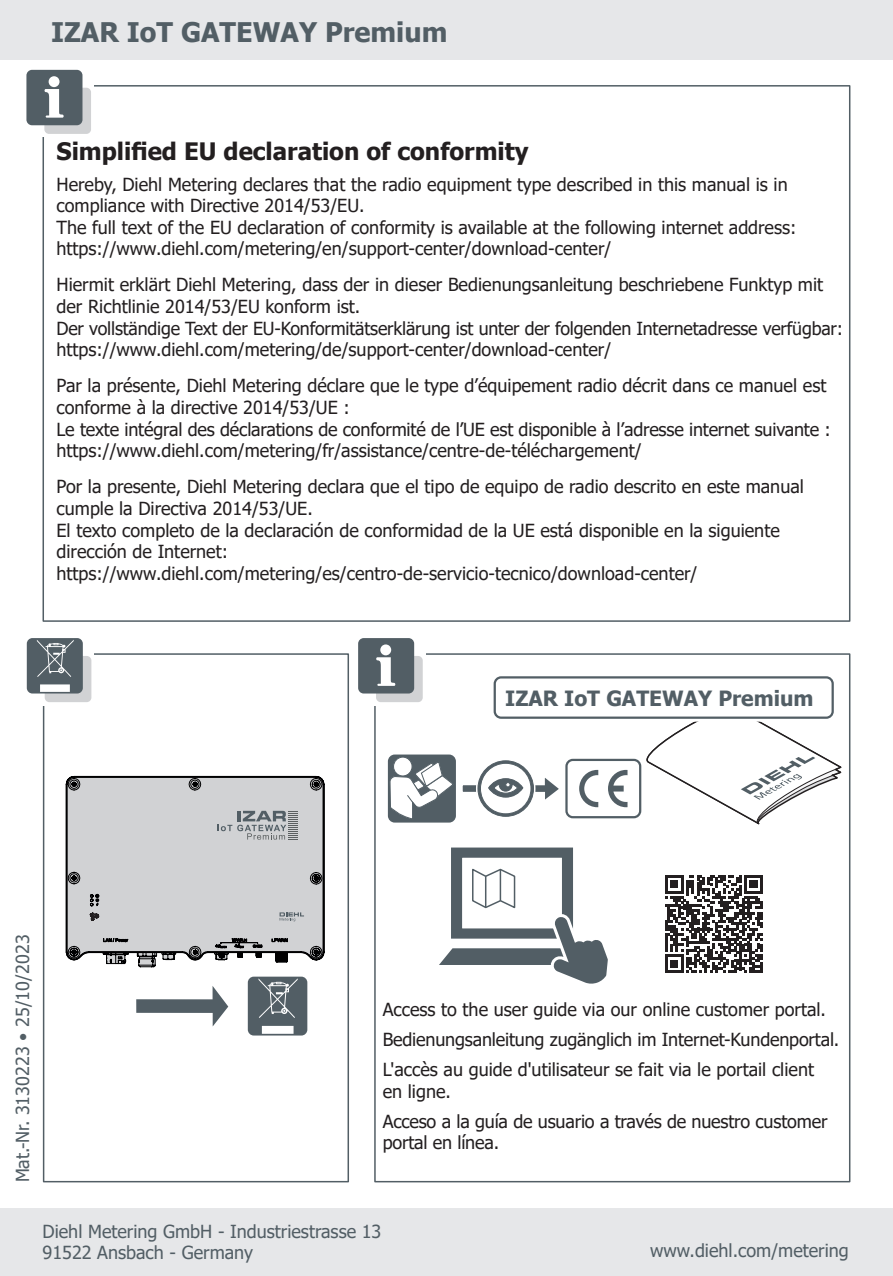
<style>
.page{position:relative;width:893px;height:1276px;background:#fff}
.page>*{position:absolute;margin:0;border:0;box-sizing:border-box;transform-origin:0 0}
.t1{font:700 27px "Tahoma";color:#525e65}
.t2{font:700 24px "Tahoma";color:#231f20}
.t3{font:700 21px "Tahoma";color:#525e65}
.t4{font:18px/21.6px "Tahoma";color:#231f20}
.t5{font:18px/21px "Tahoma";color:#525e65}
</style>
<div class="page">
<div style="left:0;top:0;width:893px;height:60px;background:#e6e7e9"></div>
<div style="left:0;top:1208px;width:893px;height:68px;background:#e6e7e9"></div>
<svg style="left:646px;top:722px;width:196px;height:103px"></svg>
<div style="left:388px;top:754px;width:68px;height:68px;background:#525e65;border-radius:7px"></div>
<div style="left:494px;top:676px;width:340px;height:43px;border:2px solid #525e65;border-radius:6px"></div>
<svg style="left:389px;top:756px;width:170px;height:64px"></svg>
<svg style="left:439px;top:847px;width:169px;height:137px"></svg>
<hr style="left:500px;top:869px;width:1px;height:31px;background:#525e65">
<hr style="left:485px;top:876px;width:1px;height:31px;background:#525e65">
<svg style="left:665px;top:875px;width:98px;height:97px"></svg>
<div style="left:248px;top:976px;width:59px;height:59px;background:#525e65;border-radius:6px"></div>
<svg style="left:259px;top:978px;width:39px;height:55px"></svg>
<svg style="left:136px;top:986px;width:92px;height:40px"></svg>
<svg style="left:568px;top:758px;width:74px;height:61px"></svg>
<div style="left:566px;top:760px;width:74px;height:57px;background:#fff;border-radius:6px"></div>
<div style="left:565px;top:759px;width:76px;height:59px;border:2px solid #525e65;border-radius:6px"></div>
<svg style="left:608px;top:770px;width:19px;height:37px"></svg>
<svg style="left:579px;top:770px;width:19px;height:37px"></svg>
<svg style="left:65px;top:775px;width:258px;height:192px;background:#c4c5c7"></svg>
<div style="left:374px;top:653px;width:476px;height:529px;border:2px solid #525e65"></div>
<div style="left:43px;top:653px;width:306px;height:529px;border:2px solid #525e65"></div>
<div style="left:357px;top:637px;width:68px;height:68px;background:#fff"></div>
<div style="left:376px;top:656px;width:47px;height:46px;background:#d1d2d4;border-radius:5px"></div>
<div style="left:358px;top:638px;width:56px;height:55px;background:#525e65;border-radius:6px"></div>
<svg style="left:376px;top:644px;width:20px;height:42px"></svg>
<div style="left:26px;top:637px;width:68px;height:68px;background:#fff"></div>
<div style="left:45px;top:656px;width:46px;height:46px;background:#d1d2d4;border-radius:5px"></div>
<div style="left:27px;top:638px;width:56px;height:55px;background:#525e65;border-radius:6px"></div>
<svg style="left:37px;top:640px;width:37px;height:52px"></svg>
<div style="left:44px;top:88px;width:47px;height:46px;background:#d1d2d4;border-radius:5px"></div>
<div style="left:26px;top:70px;width:56px;height:55px;background:#525e65;border-radius:6px"></div>
<svg style="left:44px;top:76px;width:20px;height:42px"></svg>
<h1 class="t1" style="left:51px;top:13px;width:398px">IZAR IoT GATEWAY Premium</h1>
<h2 class="t2" style="left:57px;top:135px;width:474px">Simplified EU declaration of conformity</h2>
<p class="t4" style="left:57px;top:174px;width:741px">Hereby, Diehl Metering declares that the radio equipment type described in this manual is in compliance with Directive 2014/53/EU.<br>The full text of the EU declaration of conformity is available at the following internet address: https://www.diehl.com/metering/en/support-center/download-center/</p>
<p class="t4" style="left:57px;top:275px;width:788px">Hiermit erklärt Diehl Metering, dass der in dieser Bedienungsanleitung beschriebene Funktyp mit der Richtlinie 2014/53/EU konform ist.<br>Der vollständige Text der EU-Konformitätserklärung ist unter der folgenden Internetadresse verfügbar: https://www.diehl.com/metering/de/support-center/download-center/</p>
<p class="t4" style="left:57px;top:376px;width:776px">Par la présente, Diehl Metering déclare que le type d’équipement radio décrit dans ce manuel est conforme à la directive 2014/53/UE :<br>Le texte intégral des déclarations de conformité de l’UE est disponible à l’adresse internet suivante : https://www.diehl.com/metering/fr/assistance/centre-de-téléchargement/</p>
<p class="t4" style="left:57px;top:477px;width:749px">Por la presente, Diehl Metering declara que el tipo de equipo de radio descrito en este manual cumple la Directiva 2014/53/UE.<br>El texto completo de la declaración de conformidad de la UE está disponible en la siguiente dirección de Internet: https://www.diehl.com/metering/es/centro-de-servicio-tecnico/download-center/</p>
<p class="t3" style="left:505px;top:683px;width:310px">IZAR IoT GATEWAY Premium</p>
<p class="t5" style="left:13px;top:1182px;width:249px;rotate:-90deg">Mat.-Nr. 3130223 • 25/10/2023</p>
<p class="t4" style="left:383px;top:995px;width:458px;line-height:30px">Access to the user guide via our online customer portal.<br>Bedienungsanleitung zugänglich im Internet-Kundenportal.<br>L'accès au guide d'utilisateur se fait via le portail client</p>
<p class="t4" style="left:383px;top:1077px;width:446px;line-height:30px">en ligne.<br>Acceso a la guía de usuario a través de nuestro customer</p>
<p class="t4" style="left:383px;top:1133px;width:118px">portal en línea.</p>
<p class="t5" style="left:43px;top:1222px;width:340px">Diehl Metering GmbH - Industriestrasse 13<br>91522 Ansbach - Germany</p>
<p class="t5" style="left:650px;top:1241px;width:200px">www.diehl.com/metering</p>
</div>
